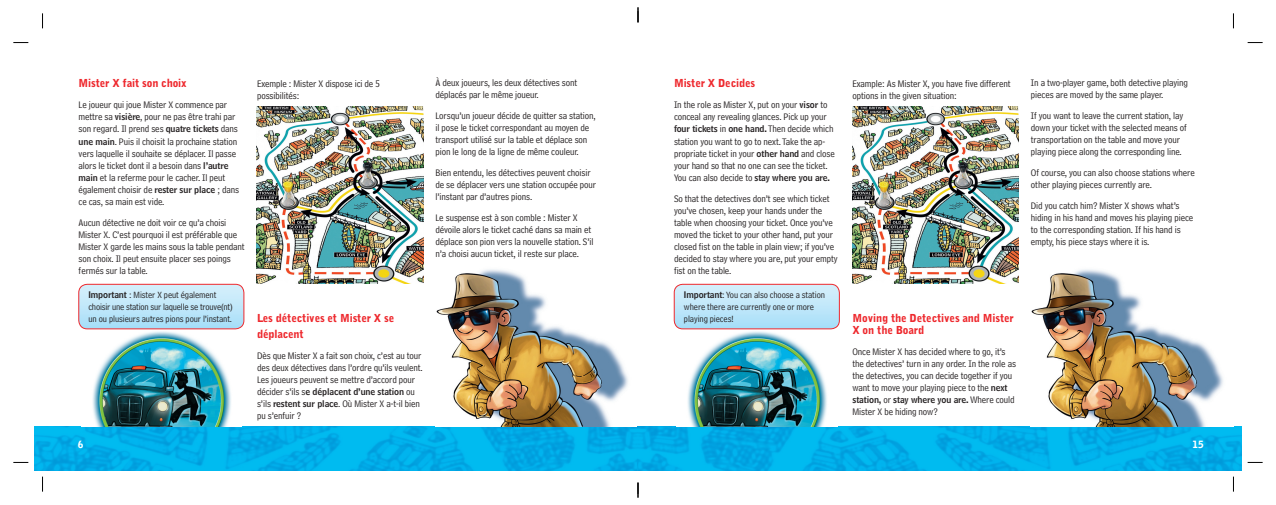
<style>
.page{position:relative;width:1276px;height:505px;background:#fff}
.page>*{position:absolute;margin:0;border:0;box-sizing:border-box;transform-origin:0 0}
.t1{font:900 11px/16px "Bell Gothic BT";letter-spacing:-.01em;color:#ee282d}
.t2{font:10px/12px "Bell Centennial LT Address";letter-spacing:-.01em;color:#231f20}
.t3{font:900 10px "Bell Gothic BT";color:#fff}
.t4{font:9.5px/12px "Bell Centennial LT Address";letter-spacing:-.01em;color:#231f20}
.t5{font:9px "Bell Centennial LT Name And Nr";letter-spacing:-.01em;color:#231f20}
.s1{font-family:"Bell Centennial LT Name And Nr";font-size:9px}
.s2{font-family:"Bell Centennial LT Address";font-size:10px}
</style>
<div class="page">
<img style="left:34px;top:426px;width:1208px;height:45px">
<img style="left:85px;top:329px;width:153px;height:97px">
<div style="left:79px;top:284px;width:165px;height:45px;background:linear-gradient(to bottom,#d8f0fb,#a6def8);border-radius:9px"></div>
<div style="left:78px;top:284px;width:166px;height:45px;border:1px solid #ee282d;border-radius:9px"></div>
<img style="left:436px;top:269px;width:192px;height:157px">
<img style="left:257px;top:107px;width:166px;height:177px">
<img style="left:680px;top:329px;width:153px;height:97px">
<div style="left:674px;top:284px;width:165px;height:45px;background:linear-gradient(to bottom,#d8f0fb,#a6def8);border-radius:9px"></div>
<div style="left:674px;top:284px;width:166px;height:45px;border:1px solid #ee282d;border-radius:9px"></div>
<img style="left:1031px;top:269px;width:192px;height:157px">
<img style="left:852px;top:107px;width:166px;height:177px">
<svg style="left:13px;top:42px;width:15px;height:1px"></svg>
<svg style="left:1247px;top:42px;width:15px;height:1px"></svg>
<svg style="left:13px;top:461px;width:15px;height:2px"></svg>
<svg style="left:1247px;top:461px;width:15px;height:2px"></svg>
<svg style="left:42px;top:13px;width:1px;height:15px"></svg>
<svg style="left:42px;top:476px;width:1px;height:15px"></svg>
<svg style="left:1233px;top:13px;width:1px;height:15px"></svg>
<svg style="left:1233px;top:476px;width:1px;height:15px"></svg>
<svg style="left:637px;top:7px;width:2px;height:15px"></svg>
<svg style="left:637px;top:482px;width:2px;height:15px"></svg>
<p class="t1" style="left:79px;top:76px;width:110px">Mister X fait son choix</p>
<p class="t2" style="left:79px;top:100px;width:162px">Le joueur qui joue Mister X commence par mettre sa <span class="s1">visière</span>, pour ne pas être trahi par son regard. Il prend ses <span class="s1">quatre tickets</span> dans <span class="s1">une main</span>. Puis il choisit la prochaine station vers laquelle il souhaite se déplacer. Il passe alors le ticket dont il a besoin dans <span class="s1">l’autre main</span> et la referme pour le cacher. Il peut également choisir de <span class="s1">rester sur place</span> ; dans ce cas, sa main est vide.</p>
<p class="t2" style="left:79px;top:217px;width:167px">Aucun détective ne doit voir ce qu’a choisi Mister X. C’est pourquoi il est préférable que Mister X garde les mains sous la table pendant son choix. Il peut ensuite placer ses poings fermés sur la table.</p>
<p class="t2" style="left:257px;top:78px;width:124px">Exemple : Mister X dispose ici de 5 possibilités:</p>
<p class="t2" style="left:435px;top:77px;width:143px">À deux joueurs, les deux détectives sont déplacés par le même joueur.</p>
<p class="t2" style="left:435px;top:110px;width:162px">Lorsqu’un joueur décide de quitter sa station, il pose le ticket correspondant au moyen de transport utilisé sur la table et déplace son pion le long de la ligne de même couleur.</p>
<p class="t2" style="left:435px;top:167px;width:162px">Bien entendu, les détectives peuvent choisir de se déplacer vers une station occupée pour l’instant par d’autres pions.</p>
<p class="t2" style="left:435px;top:212px;width:160px">Le suspense est à son comble : Mister X dévoile alors le ticket caché dans sa main et déplace son pion vers la nouvelle station. S’il n’a choisi aucun ticket, il reste sur place.</p>
<p class="t1" style="left:674px;top:76px;width:83px">Mister X Decides</p>
<p class="t2" style="left:674px;top:100px;width:155px">In the role as Mister X, put on your <span class="s1">visor</span> to conceal any revealing glances. Pick up your</p>
<p class="t5" style="left:674px;top:126px;width:161px">four tickets <span class="s2">in</span> one hand. <span class="s2">Then decide which</span></p>
<p class="t2" style="left:674px;top:136px;width:162px">station you want to go to next. Take the ap&shy;propriate ticket in your <span class="s1">other hand</span> and close your hand so that no one can see the ticket.<br>You can also decide to <span class="s1">stay where you are.</span></p>
<p class="t2" style="left:674px;top:193px;width:165px">So that the detectives don’t see which ticket you’ve chosen, keep your hands under the table when choosing your ticket. Once you’ve moved the ticket to your other hand, put your closed fist on the table in plain view; if you’ve decided to stay where you are, put your empty fist on the table.</p>
<p class="t2" style="left:852px;top:78px;width:160px">Example: As Mister X, you have five different options in the given situation:</p>
<p class="t2" style="left:1031px;top:77px;width:158px">In a two-player game, both detective playing pieces are moved by the same player.</p>
<p class="t2" style="left:1031px;top:110px;width:157px">If you want to leave the current station, lay down your ticket with the selected means of transportation on the table and move your playing piece along the corresponding line.</p>
<p class="t2" style="left:1031px;top:167px;width:165px">Of course, you can also choose stations where other playing pieces currently are.</p>
<p class="t2" style="left:1031px;top:200px;width:164px">Did you catch him? Mister X shows what’s hiding in his hand and moves his playing piece to the corresponding station. If his hand is empty, his piece stays where it is.</p>
<p class="t4" style="left:88px;top:289px;width:146px"><span class="s1">Important</span> : Mister X peut également choisir une station sur laquelle se trouve(nt) un ou plusieurs autres pions pour l’instant.</p>
<p class="t1" style="left:257px;top:310px;width:139px">Les détectives et Mister X se déplacent</p>
<p class="t2" style="left:257px;top:350px;width:167px;text-align:justify">Dès que Mister X a fait son choix, c’est au tour des deux détectives dans l’ordre qu’ils veulent.<br>Les joueurs peuvent se mettre d’accord pour</p>
<p class="t5" style="left:257px;top:388px;width:159px"><span class="s2">décider s’ils s</span>e déplacent d’une station <span class="s2">ou</span></p>
<p class="t2" style="left:257px;top:398px;width:164px">s’ils <span class="s1">restent sur place</span>. Où Mister X a-t-il bien pu s’enfuir ?</p>
<p class="t4" style="left:684px;top:289px;width:143px"><span class="s1">Important</span>: You can also choose a station where there are currently one or more playing pieces!</p>
<p class="t1" style="left:852px;top:312px;width:163px;line-height:12px">Moving the Detectives and Mister<br>X on the Board</p>
<p class="t2" style="left:852px;top:346px;width:165px">Once Mister X has decided where to go, it’s the detectives’ turn in any order. In the role as the detectives, you can decide together if you want to move your playing piece to the <span class="s1">next</span></p>
<p class="t5" style="left:852px;top:396px;width:164px">station, <span class="s2">or</span> stay where you are. <span class="s2">Where could</span></p>
<p class="t2" style="left:852px;top:406px;width:87px">Mister X be hiding now?</p>
<p class="t3" style="left:78px;top:440px;width:7px">6</p>
<p class="t3" style="left:1192px;top:440px;width:13px">15</p>
</div>
